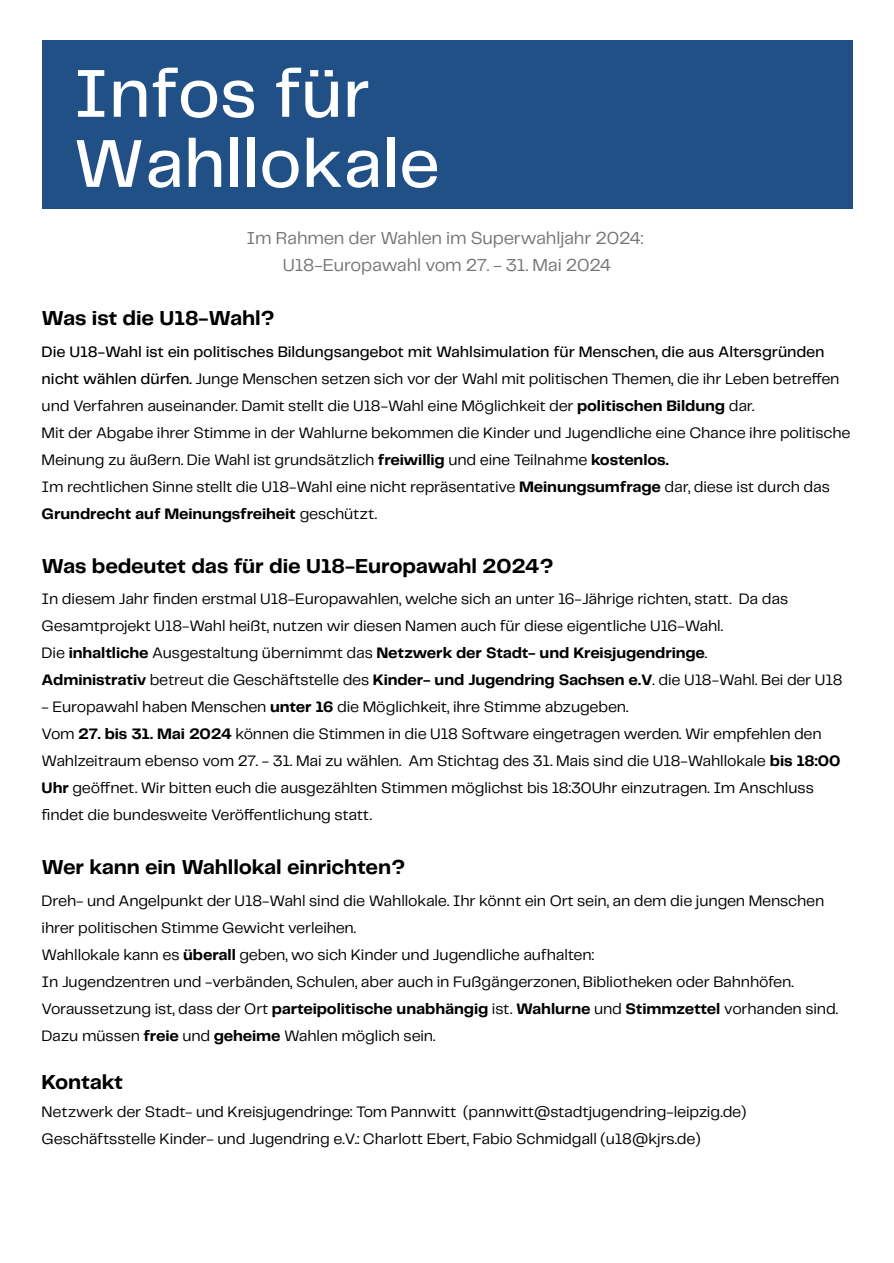
<style>
.page{position:relative;width:894px;height:1263px;background:#fff}
.page>*{position:absolute;margin:0;border:0;box-sizing:border-box;transform-origin:0 0}
.t1{font:500 70.2px/70.1px "Telegraf";color:#fff}
.t2{font:700 21px "Telegraf";letter-spacing:-.01em;color:#000}
.t3{font:18px/27px "Telegraf";letter-spacing:-.01em;color:#767676;text-align:center}
.t4{font:15.75px/27px "Telegraf";letter-spacing:-.01em;color:#000}
.s1{font-weight:500}
.s2{font-weight:700}
</style>
<div class="page">
<div style="left:42px;top:40px;width:810px;height:169px;background:#215086"></div>
<p class="t1" style="left:73px;top:62px;width:368px">Infos für<br>Wahllokale</p>
<h3 class="t3" style="left:246px;top:226px;width:398px">Im Rahmen der Wahlen im Superwahljahr 2024:<br>U18-Europawahl vom 27. - 31. Mai 2024</h3>
<p class="t2" style="left:42px;top:309px;width:235px">Was ist die U18-Wahl?</p>
<p class="t4" style="left:42px;top:339px;width:810px"><span class="s1">Die U18-Wahl ist ein politisches Bildungsangebot mit Wahlsimulation für Menschen, die aus Altersgründen nicht wählen dürfen.</span> Junge Menschen setzen sich vor der Wahl mit politischen Themen, die ihr Leben betreffen und Verfahren auseinander. Damit stellt die U18-Wahl eine Möglichkeit der <span class="s2">politischen Bildung</span> dar.<br>Mit der Abgabe ihrer Stimme in der Wahlurne bekommen die Kinder und Jugendliche eine Chance ihre politische Meinung zu äußern. Die Wahl ist grundsätzlich <span class="s2">freiwillig</span> und eine Teilnahme <span class="s2">kostenlos.<br></span>Im rechtlichen Sinne stellt die U18-Wahl eine nicht repräsentative <span class="s2">Meinungsumfrage</span> dar, diese ist durch das <span class="s2">Grundrecht auf Meinungsfreiheit</span> geschützt.</p>
<h1 class="t2" style="left:42px;top:557px;width:513px">Was bedeutet das für die U18-Europawahl 2024?</h1>
<h1 class="t4" style="left:42px;top:586px;width:802px">In diesem Jahr fi nden erstmal U18-Europawahlen, welche sich an unter 16-Jährige richten, statt. Da das Gesamtprojekt U18-Wahl heißt, nutzen wir diesen Namen auch für diese eigentliche U16-Wahl.<br>Die <span class="s2">inhaltliche</span> Ausgestaltung übernimmt das <span class="s2">Netzwerk der Stadt- und Kreisjugendringe</span>.<br><span class="s2">Administrativ</span> betreut die Geschäftstelle des <span class="s2">Kinder- und Jugendring Sachsen e.V</span>. die U18-Wahl. Bei der U18</h1>
<h1 class="t4" style="left:42px;top:694px;width:800px">- Europawahl haben Menschen <span class="s2">unter 16</span> die Möglichkeit, ihre Stimme abzugeben.<br>Vom <span class="s2">27. bis 31. Mai 2024</span> können die Stimmen in die U18 Software eingetragen werden. Wir empfehlen den Wahlzeitraum ebenso vom 27. - 31. Mai zu wählen. Am Stichtag des 31. Mais sind die U18-Wahllokale <span class="s2">bis 18:00<br>Uhr</span> geöffnet. Wir bitten euch die ausgezählten Stimmen möglichst bis 18:30Uhr einzutragen. Im Anschluss<br>fi ndet die bundesweite Veröffentlichung statt.</h1>
<h1 class="t2" style="left:42px;top:858px;width:365px">Wer kann ein Wahllokal einrichten?</h1>
<h1 class="t4" style="left:42px;top:888px;width:797px">Dreh- und Angelpunkt der U18-Wahl sind die Wahllokale. Ihr könnt ein Ort sein, an dem die jungen Menschen ihrer politischen Stimme Gewicht verleihen.<br>Wahllokale kann es <span class="s2">überall</span> geben, wo sich Kinder und Jugendliche aufhalten:<br>In Jugendzentren und -verbänden, Schulen, aber auch in Fußgängerzonen, Bibliotheken oder Bahnhöfen.<br>Voraussetzung ist, dass der Ort <span class="s2">parteipolitische unabhängig</span> ist. <span class="s2">Wahlurne</span> und <span class="s2">Stimmzettel</span> vorhanden sind.<br>Dazu müssen <span class="s2">freie</span> und <span class="s2">geheime</span> Wahlen möglich sein.</h1>
<h1 class="t2" style="left:42px;top:1073px;width:83px">Kontakt</h1>
<h1 class="t4" style="left:42px;top:1099px;width:706px">Netzwerk der Stadt- und Kreisjugendringe: Tom Pannwitt (pannwitt@stadtjugendring-leipzig.de)<br>Geschäftsstelle Kinder- und Jugendring e.V.: Charlott Ebert, Fabio Schmidgall (u18@kjrs.de)</h1>
</div>
